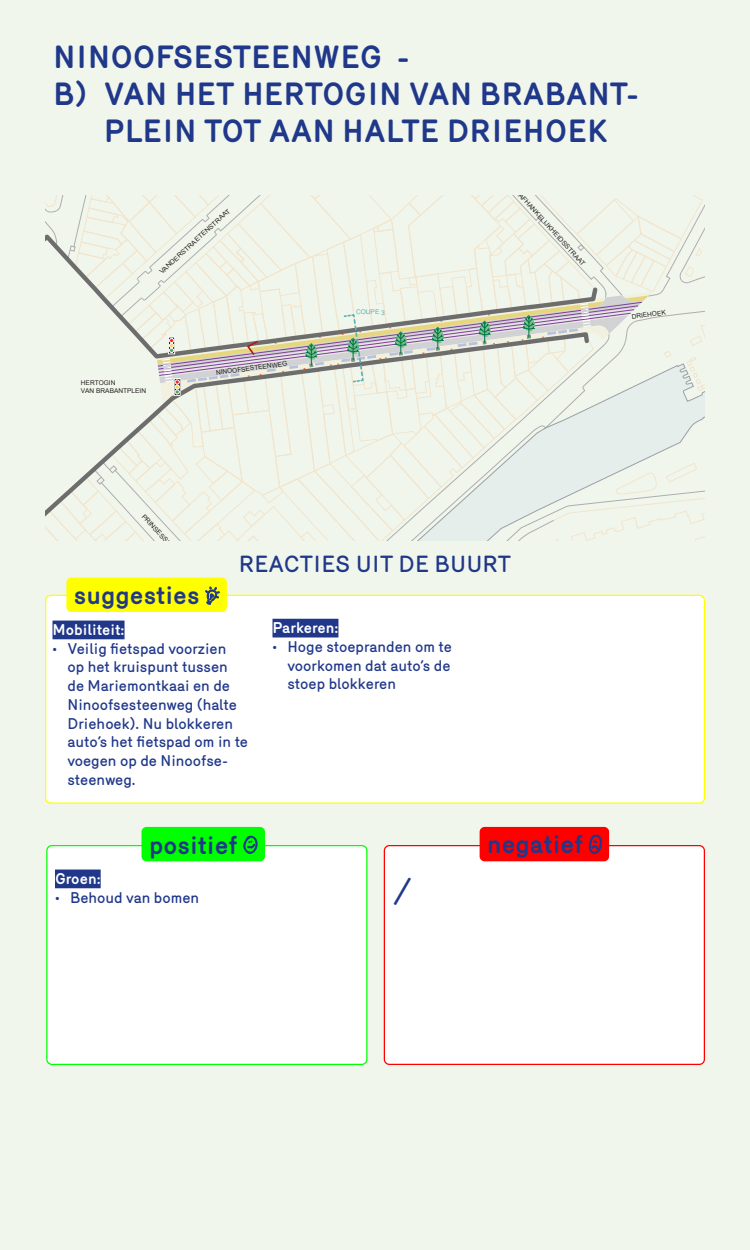
<style>
.page{position:relative;width:750px;height:1250px;background:#f1f6ec}
.page>*{position:absolute;margin:0;border:0;box-sizing:border-box;transform-origin:0 0}
.t1{font:37.5px "Mercury";color:#20388a}
.t2{font:700 31px "Mercury";color:#20388a}
.t3{font:700 25px "Mercury";color:#20388a}
.t4{font:500 22.5px "Mercury";color:#20388a}
.t5{font:500 15px/18.8px "Mercury";color:#20388a}
.t6{font:700 15px "Mercury";color:#fff}
.t7{font:6.5px "Arial";color:#231f20;scale:1.07 1}
.t8{font:6.5px/7.9px "Arial";color:#231f20}
.t9{font:6.5px "Arial";color:#5bb0b0}
</style>
<div class="page">
<svg style="left:45px;top:195px;width:660px;height:346px"></svg>
<div style="left:47px;top:846px;width:320px;height:218px;background:#fff;border-radius:5px"></div>
<div style="left:55px;top:870px;width:46px;height:18px;background:#21388a"></div>
<div style="left:46px;top:845px;width:322px;height:220px;border:1px solid #0f0;border-radius:5px"></div>
<div style="left:384px;top:846px;width:320px;height:218px;background:#fff;border-radius:5px"></div>
<div style="left:384px;top:845px;width:321px;height:220px;border:1px solid #f00;border-radius:5px"></div>
<div style="left:46px;top:595px;width:658px;height:208px;background:#fff;border-radius:5px"></div>
<div style="left:52px;top:621px;width:73px;height:18px;background:#21388a"></div>
<div style="left:272px;top:619px;width:66px;height:18px;background:#21388a"></div>
<div style="left:45px;top:595px;width:660px;height:209px;border:1px solid #ff0;border-radius:5px"></div>
<div style="left:142px;top:827px;width:123px;height:34px;background:#0f0;border-radius:5px"></div>
<svg style="left:243px;top:835px;width:15px;height:19px"></svg>
<div style="left:480px;top:827px;width:129px;height:34px;background:#f00;border-radius:5px"></div>
<svg style="left:589px;top:835px;width:13px;height:19px"></svg>
<div style="left:66px;top:578px;width:161px;height:34px;background:#ff0;border-radius:5px"></div>
<svg style="left:205px;top:587px;width:14px;height:18px"></svg>
<h2 class="t2" style="left:53px;top:38px;width:358px">NINOOFSESTEENWEG -</h2>
<h2 class="t2" style="left:53px;top:76px;width:587px">B) VAN HET HERTOGIN VAN BRABANT-</h2>
<h2 class="t2" style="left:104px;top:113px;width:505px">PLEIN TOT AAN HALTE DRIEHOEK</h2>
<p class="t7" style="left:158px;top:269px;width:88px;rotate:-42deg">VANDERSTRAETENSTRAAT</p>
<p class="t8" style="left:81px;top:379px;width:67px">HERTOGIN<br>VAN BRABANTPLEIN</p>
<p class="t8" style="left:216px;top:369px;width:73px;rotate:-8deg">NINOOFSESTEENWEG</p>
<p class="t7" style="left:516px;top:183px;width:101px;rotate:48deg">ONAFHANKELIJKHEIDSSTRAAT</p>
<p class="t9" style="left:356px;top:308px;width:30px;rotate:1deg">COUPE 3</p>
<p class="t8" style="left:631px;top:313px;width:36px;rotate:-8deg">DRIEHOEK</p>
<p class="t7" style="left:146px;top:512px;width:56px;rotate:48deg">PRINSESSTRAAT</p>
<h3 class="t3" style="left:74px;top:581px;width:127px">suggesties</h3>
<h3 class="t4" style="left:239px;top:551px;width:274px">REACTIES UIT DE BUURT</h3>
<p class="t6" style="left:52px;top:621px;width:74px">Mobiliteit:</p>
<p class="t5" style="left:68px;top:639px;width:182px;text-indent:-15px">• Veilig fietspad voorzien<br>op het kruispunt tussen de Mariemontkaai en de<br>Ninoofsesteenweg (halte<br>Driehoek). Nu blokkeren auto’s het fietspad om in te voegen op de Ninoofse&shy;steenweg.</p>
<p class="t6" style="left:272px;top:619px;width:67px">Parkeren:</p>
<p class="t5" style="left:288px;top:637px;width:166px;text-align:justify;text-indent:-15px">• Hoge stoepranden om te voorkomen dat auto’s de stoep blokkeren</p>
<h3 class="t3" style="left:149px;top:830px;width:90px">positief</h3>
<h3 class="t3" style="left:487px;top:830px;width:98px">negatief</h3>
<p class="t6" style="left:55px;top:870px;width:47px">Groen:</p>
<p class="t5" style="left:55px;top:888px;width:146px">• Behoud van bomen</p>
<h1 class="t1" style="left:392px;top:870px;width:21px">/</h1>
</div>
